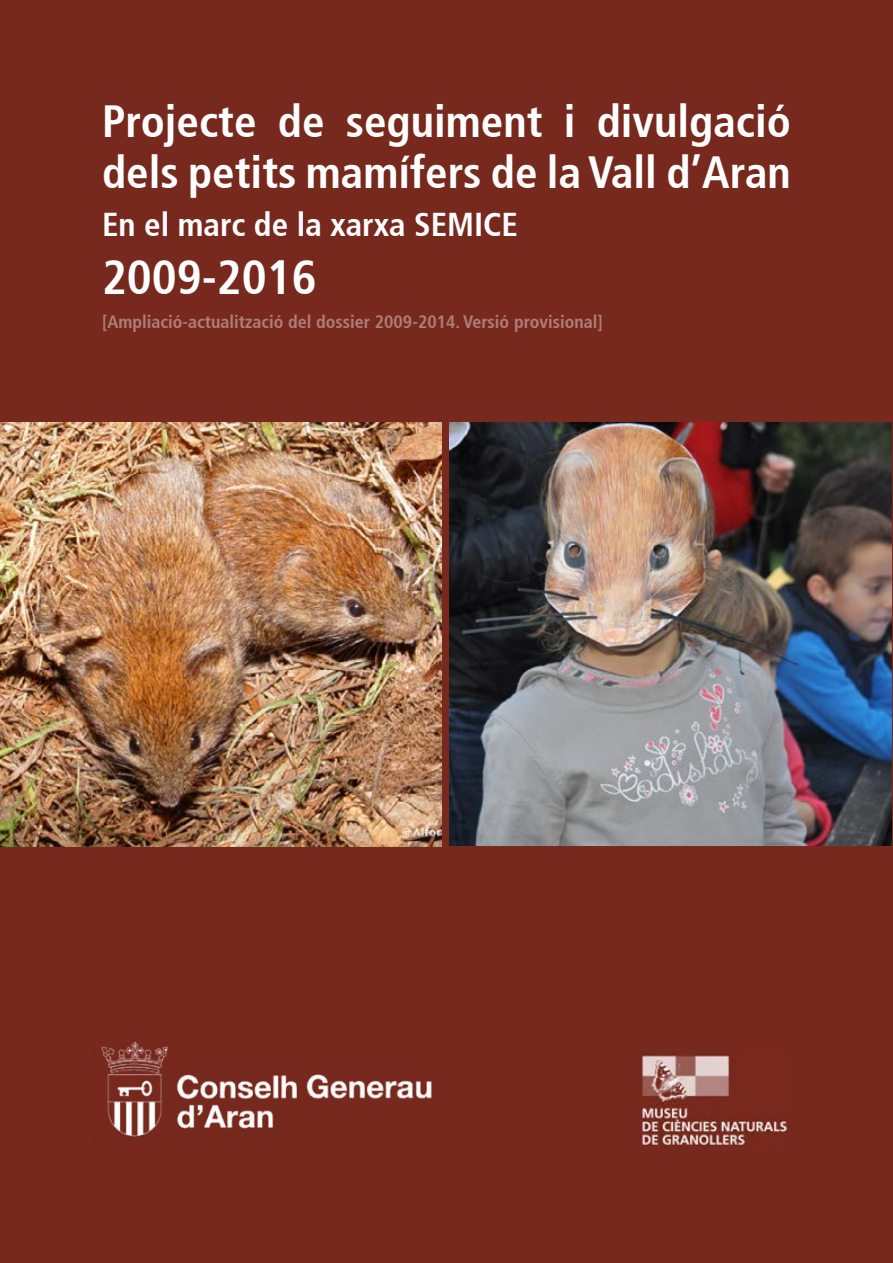
<style>
.page{position:relative;width:893px;height:1263px;background:#fff}
.page>*{position:absolute;margin:0;border:0;box-sizing:border-box;transform-origin:0 0}
.t1{font:700 condensed 48px "Frutiger 67";color:#fff}
.t2{font:700 condensed 45px/51px "Frutiger 67";color:#fff}
.t3{font:700 condensed 33px "Frutiger 67";color:#fff}
.t4{font:700 condensed 18px "Frutiger 67";color:#ae7e78}
</style>
<div class="page">
<div style="left:0;top:1px;width:892px;height:1262px;background:#78291e"></div>
<img style="left:0;top:423px;width:442px;height:423px">
<img style="left:450px;top:423px;width:441px;height:422px">
<img style="left:101px;top:1043px;width:331px;height:94px">
<img style="left:640px;top:1054px;width:149px;height:92px">
<p class="t2" style="left:102px;top:96px;width:690px">Projecte de seguiment i divulgació dels petits mamífers de la Vall d’Aran</p>
<p class="t3" style="left:102px;top:205px;width:418px">En el marc de la xarxa SEMICE</p>
<p class="t1" style="left:102px;top:249px;width:216px">2009-2016</p>
<p class="t4" style="left:102px;top:311px;width:502px">[Ampliació-actualització del dossier 2009-2014. Versió provisional]</p>
</div>
